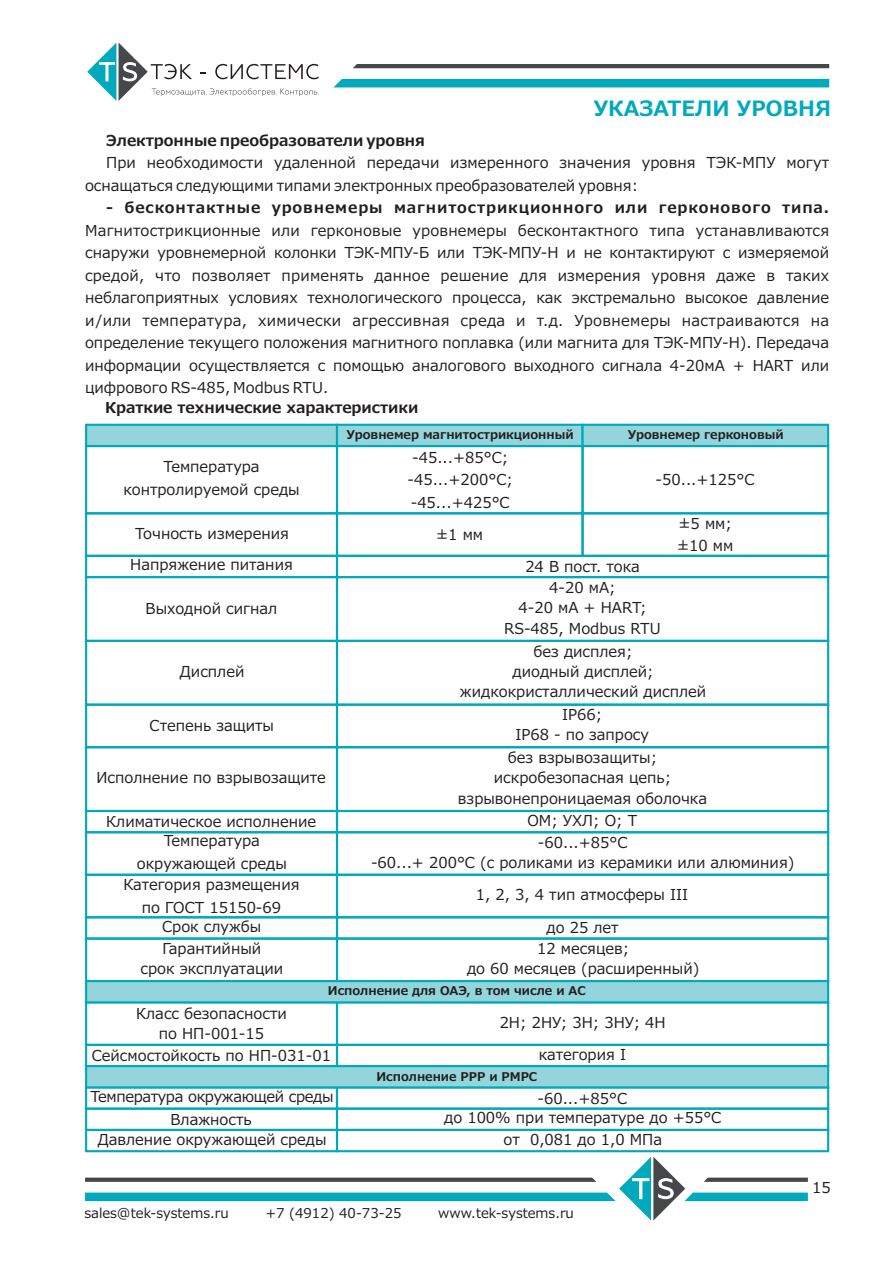
<style>
.page{position:relative;width:893px;height:1263px;background:#fff}
.page>*{position:absolute;margin:0;border:0;box-sizing:border-box;transform-origin:0 0}
.t1{font:700 21px "Meiryo";color:#00aabc}
.t2{font:15px/22.5px "Meiryo";color:#231f20;text-align:center}
.t3{font:700 15px "Meiryo";color:#231f20}
.t4{font:700 15px "Meiryo";letter-spacing:.06em;color:#231f20}
.t5{font:15px "Meiryo";letter-spacing:-.025em;color:#231f20}
.t6{font:13.5px "Meiryo";color:#231f20}
.t7{font:700 12px "Meiryo";color:#231f20}
</style>
<div class="page">
<svg style="left:85px;top:423px;width:745px;height:25px;background:#86d1d7"></svg>
<div style="left:336px;top:445px;width:248px;height:69px;border:2px solid #00aabc"></div>
<div style="left:336px;top:512px;width:248px;height:45px;border:2px solid #00aabc"></div>
<div style="left:581px;top:445px;width:248px;height:69px;border:2px solid #00aabc"></div>
<div style="left:581px;top:512px;width:248px;height:45px;border:2px solid #00aabc"></div>
<div style="left:336px;top:555px;width:493px;height:23px;border:2px solid #00aabc"></div>
<div style="left:336px;top:576px;width:493px;height:66px;border:2px solid #00aabc"></div>
<div style="left:336px;top:640px;width:493px;height:66px;border:2px solid #00aabc"></div>
<div style="left:336px;top:704px;width:493px;height:44px;border:2px solid #00aabc"></div>
<div style="left:336px;top:746px;width:493px;height:66px;border:2px solid #00aabc"></div>
<div style="left:336px;top:810px;width:493px;height:23px;border:2px solid #00aabc"></div>
<div style="left:336px;top:831px;width:493px;height:45px;border:2px solid #00aabc"></div>
<div style="left:336px;top:874px;width:493px;height:44px;border:2px solid #00aabc"></div>
<div style="left:336px;top:916px;width:493px;height:24px;border:2px solid #00aabc"></div>
<div style="left:336px;top:937px;width:493px;height:45px;border:2px solid #00aabc"></div>
<div style="left:336px;top:1044px;width:493px;height:23px;border:2px solid #00aabc"></div>
<div style="left:336px;top:1107px;width:493px;height:24px;border:2px solid #00aabc"></div>
<div style="left:336px;top:1129px;width:493px;height:23px;border:2px solid #00aabc"></div>
<div style="left:85px;top:445px;width:253px;height:69px;border:2px solid #00aabc"></div>
<div style="left:85px;top:512px;width:253px;height:45px;border:2px solid #00aabc"></div>
<div style="left:85px;top:555px;width:253px;height:23px;border:2px solid #00aabc"></div>
<div style="left:85px;top:576px;width:253px;height:66px;border:2px solid #00aabc"></div>
<div style="left:85px;top:640px;width:253px;height:66px;border:2px solid #00aabc"></div>
<div style="left:85px;top:704px;width:253px;height:44px;border:2px solid #00aabc"></div>
<div style="left:85px;top:746px;width:253px;height:66px;border:2px solid #00aabc"></div>
<div style="left:85px;top:810px;width:253px;height:23px;border:2px solid #00aabc"></div>
<div style="left:85px;top:831px;width:253px;height:45px;border:2px solid #00aabc"></div>
<div style="left:85px;top:874px;width:253px;height:44px;border:2px solid #00aabc"></div>
<div style="left:85px;top:916px;width:253px;height:24px;border:2px solid #00aabc"></div>
<div style="left:85px;top:937px;width:253px;height:45px;border:2px solid #00aabc"></div>
<div style="left:85px;top:1001px;width:253px;height:45px;border:2px solid #00aabc"></div>
<div style="left:85px;top:1044px;width:253px;height:23px;border:2px solid #00aabc"></div>
<div style="left:85px;top:1107px;width:253px;height:24px;border:2px solid #00aabc"></div>
<div style="left:85px;top:1129px;width:253px;height:23px;border:2px solid #00aabc"></div>
<svg style="left:85px;top:979px;width:745px;height:25px;background:#7dcfd6"></svg>
<svg style="left:85px;top:1064px;width:745px;height:25px;background:#7cced6"></svg>
<hr style="left:353px;top:64px;width:476px;height:4px;background:#464748">
<div style="left:334px;top:79px;width:495px;height:8px;background:#00aabc"></div>
<svg style="left:87px;top:43px;width:232px;height:58px"></svg>
<svg style="left:85px;top:1157px;width:723px;height:63px"></svg>
<p class="t3" style="left:106px;top:133px;width:320px">Электронные преобразователи уровня</p>
<h1 class="t1" style="left:593px;top:98px;width:239px">УКАЗАТЕЛИ УРОВНЯ</h1>
<p class="t2" style="left:85px;top:151px;width:745px;text-align:left;text-indent:21px">При необходимости удаленной передачи измеренного значения уровня ТЭК-МПУ могут оснащаться следующими типами электронных преобразователей уровня:</p>
<p class="t4" style="left:106px;top:200px;width:724px">- бесконтактные уровнемеры магнитострикционного или герконового типа.</p>
<p class="t2" style="left:85px;top:219px;width:746px;text-align:justify">Магнитострикционные или герконовые уровнемеры бесконтактного типа устанавливаются снаружи уровнемерной колонки ТЭК-МПУ-Б или ТЭК-МПУ-Н и не контактируют с измеряемой средой, что позволяет применять данное решение для измерения уровня даже в таких неблагоприятных условиях технологического процесса, как экстремально высокое давление и/или температура, химически агрессивная среда и т.д. Уровнемеры настраиваются на определение текущего положения магнитного поплавка (или магнита для ТЭК-МПУ-Н). Передача информации осуществляется с помощью аналогового выходного сигнала 4-20мА + HART или цифрового RS-485, Modbus RTU.</p>
<p class="t3" style="left:105px;top:399px;width:315px">Краткие технические характеристики</p>
<p class="t7" style="left:347px;top:428px;width:229px">Уровнемер магнитострикционный</p>
<p class="t7" style="left:628px;top:428px;width:157px">Уровнемер герконовый</p>
<p class="t2" style="left:123px;top:455px;width:178px">Температура контролируемой среды</p>
<p class="t2" style="left:407px;top:446px;width:107px">-45...+85°С; -45...+200°С; -45...+425°С</p>
<p class="t2" style="left:656px;top:468px;width:100px">-50...+125°С</p>
<p class="t2" style="left:135px;top:522px;width:155px">Точность измерения</p>
<p class="t2" style="left:436px;top:523px;width:48px">±1 мм</p>
<p class="t2" style="left:677px;top:512px;width:58px;text-align:left">±5 мм; ±10 мм</p>
<p class="t2" style="left:130px;top:553px;width:164px">Напряжение питания</p>
<p class="t2" style="left:525px;top:555px;width:116px">24 В пост. тока</p>
<p class="t2" style="left:146px;top:597px;width:133px">Выходной сигнал</p>
<p class="t2" style="left:504px;top:577px;width:158px;line-height:20.2px">4-20 мА;<br>4-20 мА + HART;<br>RS-485, Modbus RTU</p>
<p class="t2" style="left:180px;top:660px;width:66px">Дисплей</p>
<p class="t2" style="left:460px;top:641px;width:248px;line-height:20.2px">без дисплея;<br>диодный дисплей; жидкокристаллический дисплей</p>
<p class="t2" style="left:150px;top:714px;width:126px">Степень защиты</p>
<p class="t2" style="left:515px;top:704px;width:135px;line-height:20.2px">IP66;<br>IP68 - по запросу</p>
<p class="t2" style="left:97px;top:766px;width:231px">Исполнение по взрывозащите</p>
<p class="t2" style="left:458px;top:747px;width:251px;line-height:20.2px">без взрывозащиты; искробезопасная цепь; взрывонепроницаемая оболочка</p>
<p class="t2" style="left:106px;top:810px;width:212px">Климатическое исполнение</p>
<p class="t2" style="left:527px;top:809px;width:111px">ОМ; УХЛ; О; Т</p>
<p class="t2" style="left:137px;top:829px;width:152px">Температура окружающей среды</p>
<p class="t2" style="left:371px;top:832px;width:425px;line-height:20.2px">-60...+85°С<br>-60...+ 200°С (с роликами из керамики или алюминия)</p>
<p class="t2" style="left:124px;top:873px;width:177px">Категория размещения по ГОСТ 15150-69</p>
<p class="t2" style="left:476px;top:883px;width:214px">1, 2, 3, 4 тип атмосферы III</p>
<p class="t2" style="left:162px;top:915px;width:101px">Срок службы</p>
<p class="t2" style="left:547px;top:916px;width:74px">до 25 лет</p>
<p class="t2" style="left:140px;top:938px;width:144px;line-height:20.2px">Гарантийный<br>срок эксплуатации</p>
<p class="t2" style="left:467px;top:938px;width:234px;line-height:20.2px">12 месяцев;<br>до 60 месяцев (расширенный)</p>
<p class="t7" style="left:328px;top:984px;width:259px">Исполнение для ОАЭ, в том числе и АС</p>
<p class="t2" style="left:136px;top:1003px;width:152px;line-height:20.2px">Класс безопасности по НП-001-15</p>
<p class="t2" style="left:500px;top:1011px;width:168px">2Н; 2НУ; 3Н; 3НУ; 4Н</p>
<p class="t2" style="left:92px;top:1044px;width:241px">Cейсмостойкость по НП-031-01</p>
<p class="t2" style="left:539px;top:1042px;width:89px">категория I</p>
<p class="t7" style="left:376px;top:1071px;width:162px">Исполнение РРР и РМРС</p>
<p class="t5" style="left:91px;top:1089px;width:244px">Температура окружающей среды</p>
<p class="t2" style="left:537px;top:1087px;width:91px">-60...+85°C</p>
<p class="t2" style="left:170px;top:1108px;width:83px">Влажность</p>
<p class="t2" style="left:444px;top:1106px;width:279px">до 100% при температуре до +55°С</p>
<p class="t2" style="left:98px;top:1128px;width:230px">Давление окружающей среды</p>
<p class="t2" style="left:504px;top:1128px;width:160px">от 0,081 до 1,0 МПа</p>
<p class="t6" style="left:84px;top:1206px;width:146px">sales@tek-systems.ru</p>
<p class="t6" style="left:265px;top:1206px;width:138px">+7 (4912) 40-73-25</p>
<p class="t6" style="left:438px;top:1206px;width:137px">www.tek-systems.ru</p>
<p class="t2" style="left:812px;top:1176px;width:20px">15</p>
</div>
